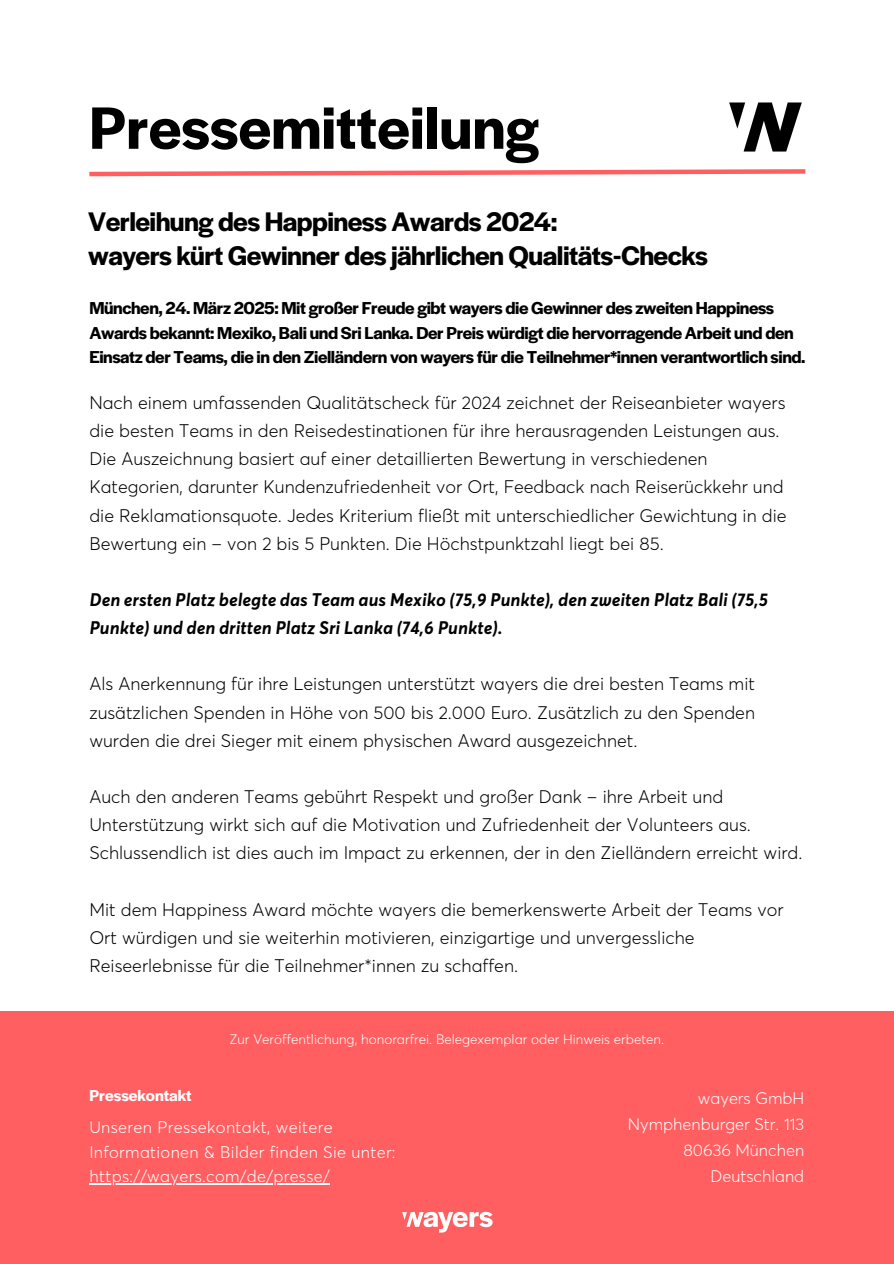
<style>
.page{position:relative;width:894px;height:1264px;background:#fff}
.page>*{position:absolute;margin:0;border:0;box-sizing:border-box;transform-origin:0 0}
.t1{font:600 62.25px "Halyard Display";color:#000001}
.t2{font:600 28.05px/33.8px "Halyard Display";letter-spacing:-.02em;color:#000001}
.t3{font:300 18px/28.2px "Averta";color:#000001}
.t4{font:600 18px/24.8px "Halyard Display";letter-spacing:-.025em;color:#000001}
.t5{font:italic 700 18px/28.2px "Averta";color:#000001}
.t6{font:300 16.5px/24.8px "Averta";letter-spacing:.02em;color:#fff}
.t7{font:300 16.5px/25.8px "Averta";color:#fff;text-align:right}
.t8{font:600 16.5px "Halyard Display";color:#fff}
.t9{font:300 13.5px "Averta";color:#fff}
</style>
<div class="page">
<div style="left:0;top:1010px;width:893px;height:253px;background:#ff5f61"></div>
<svg style="left:89px;top:169px;width:622px;height:8px"></svg>
<img style="left:711px;top:102px;width:95px;height:72px">
<img style="left:402px;top:1211px;width:91px;height:22px">
<hr style="left:89px;top:1183px;width:241px;height:1px;background:#fff">
<h4 class="t1" style="left:89px;top:82px;width:451px">Pressemitteilung</h4>
<h3 class="t2" style="left:88px;top:203px;width:621px">Verleihung des Happiness Awards 2024:<br>wayers kürt Gewinner des jährlichen Qualitäts-Checks</h3>
<h4 class="t4" style="left:89px;top:294px;width:717px">München, 24. März 2025: Mit großer Freude gibt wayers die Gewinner des zweiten Happiness<br>Awards bekannt: Mexiko, Bali und Sri Lanka. Der Preis würdigt die hervorragende Arbeit und den<br>Einsatz der Teams, die in den Zielländern von wayers für die Teilnehmer*innen verantwortlich sind.</h4>
<p class="t3" style="left:89px;top:388px;width:698px">Nach einem umfassenden Qualitätscheck für 2024 zeichnet der Reiseanbieter wayers die besten Teams in den Reisedestinationen für ihre herausragenden Leistungen aus.<br>Die Auszeichnung basiert auf einer detaillierten Bewertung in verschiedenen Kategorien, darunter Kundenzufriedenheit vor Ort, Feedback nach Reiserückkehr und die Reklamationsquote. Jedes Kriterium fließt mit unterschiedlicher Gewichtung in die Bewertung ein – von 2 bis 5 Punkten. Die Höchstpunktzahl liegt bei 85.</p>
<h1 class="t5" style="left:89px;top:585px;width:680px">Den ersten Platz belegte das Team aus Mexiko (75,9 Punkte), den zweiten Platz Bali (75,5<br>Punkte) und den dritten Platz Sri Lanka (74,6 Punkte).</h1>
<p class="t3" style="left:89px;top:670px;width:667px;text-align:justify">Als Anerkennung für ihre Leistungen unterstützt wayers die drei besten Teams mit zusätzlichen Spenden in Höhe von 500 bis 2.000 Euro. Zusätzlich zu den Spenden wurden die drei Sieger mit einem physischen Award ausgezeichnet.</p>
<h2 class="t3" style="left:89px;top:782px;width:714px">Auch den anderen Teams gebührt Respekt und großer Dank – ihre Arbeit und<br>Unterstützung wirkt sich auf die Motivation und Zufriedenheit der Volunteers aus.<br>Schlussendlich ist dies auch im Impact zu erkennen, der in den Zielländern erreicht wird.</h2>
<p class="t3" style="left:89px;top:895px;width:695px">Mit dem Happiness Award möchte wayers die bemerkenswerte Arbeit der Teams vor<br>Ort würdigen und sie weiterhin motivieren, einzigartige und unvergessliche<br>Reiseerlebnisse für die Teilnehmer*innen zu schaffen.</p>
<h4 class="t9" style="left:229px;top:1030px;width:436px">Zur Veröffentlichung, honorarfrei. Belegexemplar oder Hinweis erbeten.</h4>
<h4 class="t8" style="left:89px;top:1083px;width:104px">Pressekontakt</h4>
<h4 class="t6" style="left:89px;top:1114px;width:307px">Unseren Pressekontakt, weitere<br>Informationen &amp; Bilder finden Sie unter:</h4>
<p class="t6" style="left:89px;top:1163px;width:242px">https://wayers.com/de/presse/</p>
<h3 class="t7" style="left:627px;top:1085px;width:178px">wayers GmbH<br>Nymphenburger Str. 113<br>80636 München<br>Deutschland</h3>
</div>
